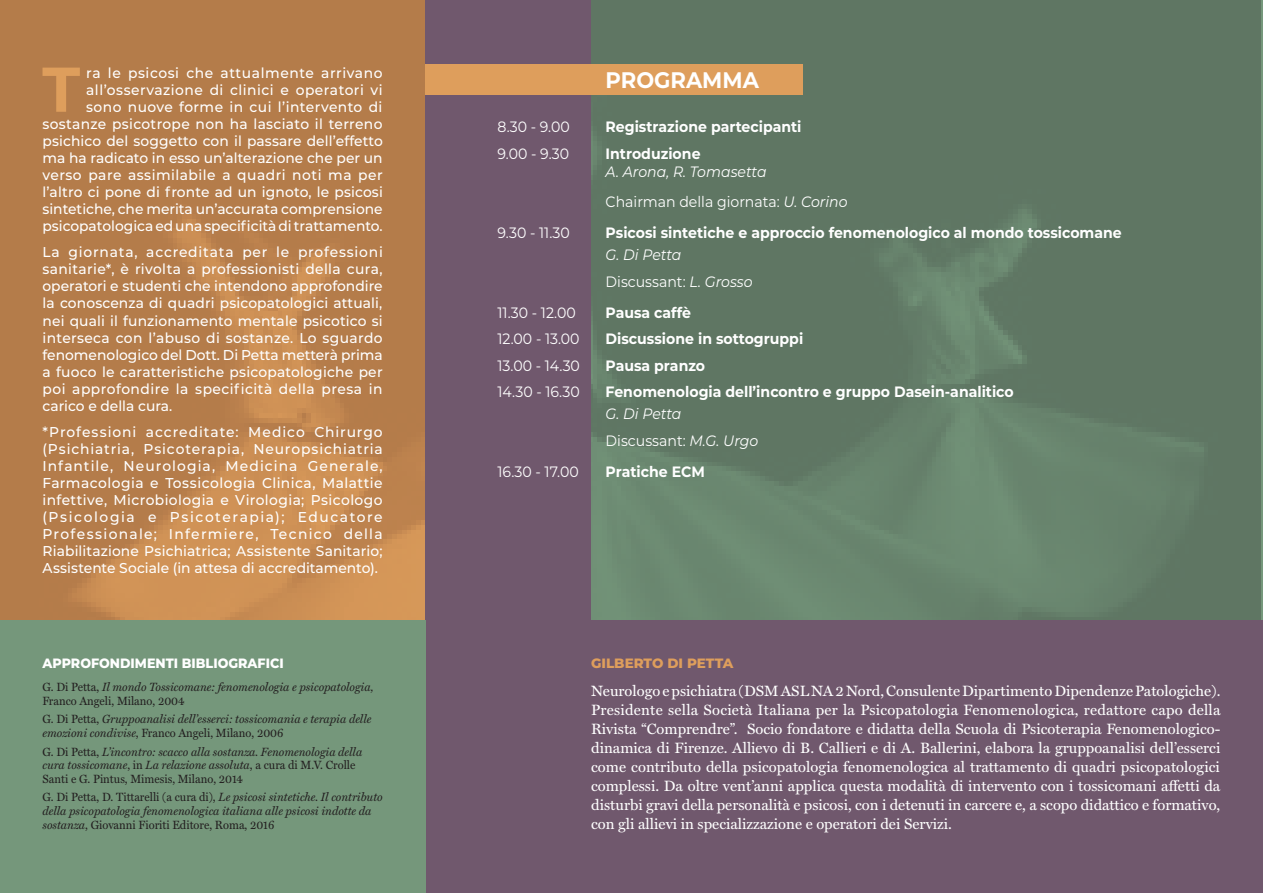
<style>
.page{position:relative;width:1263px;height:893px;background:#fff}
.page>*{position:absolute;margin:0;border:0;box-sizing:border-box;transform-origin:0 0}
.t1{font:700 63.15px "Montserrat";color:#de9e5c}
.t2{font:700 22.5px "Montserrat";color:#fff;scale:.94 1}
.t3{font:15px/19px "Miller Text";color:#fff;text-align:justify}
.t4{font:700 15px "Montserrat";color:#fff;scale:.94 1}
.t5{font:italic 15px/26.5px "Montserrat";color:#fff;scale:.94 1}
.t6{font:15px "Montserrat";color:#fff;scale:.94 1}
.t7{font:500 14.25px/17.1px "Montserrat";letter-spacing:.01em;color:#fff;text-align:justify}
.t8{font:800 13.5px "Montserrat";color:#fff;scale:.94 1}
.t9{font:800 13.5px "Montserrat";color:#de9e5c}
.t10{font:italic 12px/14px "Miller Text";color:#231f20;scale:.94 1}
.s1{font-style:normal}
</style>
<div class="page">
<img style="left:0;top:0;width:1260px;height:621px">
<div style="left:425px;top:621px;width:838px;height:272px;background:#70586d"></div>
<div style="left:425px;top:0;width:166px;height:893px;background:#70586d"></div>
<div style="left:425px;top:64px;width:378px;height:30px;background:#de9e5c"></div>
<div style="left:0;top:621px;width:425px;height:272px;background:#75977b"></div>
<p class="t7" style="left:43px;top:63px;width:342px;text-align:right">ra le psicosi che attualmente arrivano all’osservazione di clinici e operatori vi<br>sono nuove forme in cui l’intervento di sostanze psicotrope non ha lasciato il terreno psichico del soggetto con il passare dell’effetto ma ha radicato in esso un’alterazione che per un verso pare assimilabile a quadri noti ma per l’altro ci pone di fronte ad un ignoto, le psicosi sintetiche, che merita un’accurata comprensione psicopatologica ed una specificità di trattamento.</p>
<p class="t7" style="left:43px;top:243px;width:342px">La giornata, accreditata per le professioni sanitarie*, è rivolta a professionisti della cura, operatori e studenti che intendono approfondire la conoscenza di quadri psicopatologici attuali, nei quali il funzionamento mentale psicotico si interseca con l’abuso di sostanze. Lo sguardo fenomenologico del Dott. Di Petta metterà prima a fuoco le caratteristiche psicopatologiche per poi approfondire la specificità della presa in carico e della cura.</p>
<p class="t7" style="left:43px;top:422px;width:342px">*Professioni accreditate: Medico Chirurgo (Psichiatria, Psicoterapia, Neuropsichiatria Infantile, Neurologia, Medicina Generale, Farmacologia e Tossicologia Clinica, Malattie infettive, Microbiologia e Virologia; Psicologo (Psicologia e Psicoterapia); Educatore Professionale; Infermiere, Tecnico della Riabilitazione Psichiatrica; Assistente Sanitario; Assistente Sociale (in attesa di accreditamento).</p>
<h1 class="t1" style="left:42px;top:44px;width:39px">T</h1>
<p class="t8" style="left:43px;top:653px;width:258px">APPROFONDIMENTI BIBLIOGRAFICI</p>
<p class="t10" style="left:43px;top:681px;width:354px"><span class="s1">G. Di Petta,</span> Il mondo Tossicomane: fenomenologia e psicopatologia,<br><span class="s1">Franco Angeli, Milano, 2004</span></p>
<p class="t10" style="left:43px;top:713px;width:351px"><span class="s1">G. Di Petta,</span> Gruppoanalisi dell’esserci: tossicomania e terapia delle emozioni condivise<span class="s1">, Franco Angeli, Milano, 2006</span></p>
<p class="t10" style="left:43px;top:745px;width:342px"><span class="s1">G. Di Petta,</span> L’incontro: scacco alla sostanza. Fenomenologia della cura tossicomane<span class="s1">, in</span> La relazione assoluta<span class="s1">, a cura di M.V. Crolle<br>Santi e G. Pintus, Mimesis, Milano, 2014</span></p>
<p class="t10" style="left:43px;top:791px;width:363px"><span class="s1">G. Di Petta, D. Tittarelli (a cura di),</span> Le psicosi sintetiche. Il contributo della psicopatologia fenomenologica italiana alle psicosi indotte da sostanza<span class="s1">, Giovanni Fioriti Editore, Roma, 2016</span></p>
<h2 class="t2" style="left:605px;top:63px;width:165px">PROGRAMMA</h2>
<p class="t6" style="left:497px;top:117px;width:78px">8.30 - 9.00</p>
<p class="t4" style="left:605px;top:116px;width:210px">Registrazione partecipanti</p>
<p class="t6" style="left:497px;top:143px;width:78px">9.00 - 9.30</p>
<p class="t4" style="left:605px;top:143px;width:103px">Introduzione</p>
<p class="t5" style="left:605px;top:155px;width:259px;line-height:30.8px">A. Arona, R. Tomasetta<br><span class="s1">Chairman della giornata:</span> U. Corino</p>
<p class="t6" style="left:497px;top:223px;width:78px">9.30 - 11.30</p>
<p class="t4" style="left:605px;top:222px;width:551px">Psicosi sintetiche e approccio fenomenologico al mondo tossicomane</p>
<p class="t5" style="left:605px;top:241px;width:158px">G. Di Petta<br><span class="s1">Discussant:</span> L. Grosso</p>
<p class="t6" style="left:497px;top:302px;width:85px">11.30 - 12.00</p>
<p class="t4" style="left:606px;top:302px;width:92px">Pausa caffè</p>
<p class="t6" style="left:497px;top:329px;width:89px">12.00 - 13.00</p>
<p class="t4" style="left:606px;top:328px;width:212px">Discussione in sottogruppi</p>
<p class="t6" style="left:497px;top:355px;width:89px">13.00 - 14.30</p>
<p class="t4" style="left:606px;top:355px;width:107px">Pausa pranzo</p>
<p class="t6" style="left:497px;top:382px;width:89px">14.30 - 16.30</p>
<p class="t4" style="left:606px;top:381px;width:436px">Fenomenologia dell’incontro e gruppo Dasein-analitico</p>
<p class="t5" style="left:606px;top:400px;width:164px">G. Di Petta<br><span class="s1">Discussant:</span> M.G. Urgo</p>
<p class="t6" style="left:498px;top:461px;width:88px">16.30 - 17.00</p>
<p class="t4" style="left:606px;top:461px;width:107px">Pratiche ECM</p>
<p class="t9" style="left:591px;top:653px;width:144px">GILBERTO DI PETTA</p>
<p class="t3" style="left:591px;top:681px;width:631px">Neurologo e psichiatra (DSM ASL NA 2 Nord, Consulente Dipartimento Dipendenze Patologiche).<br>Presidente sella Società Italiana per la Psicopatologia Fenomenologica, redattore capo della Rivista “Comprendre”. Socio fondatore e didatta della Scuola di Psicoterapia Fenomenologico&shy;dinamica di Firenze. Allievo di B. Callieri e di A. Ballerini, elabora la gruppoanalisi dell’esserci come contributo della psicopatologia fenomenologica al trattamento di quadri psicopatologici complessi. Da oltre vent’anni applica questa modalità di intervento con i tossicomani affetti da disturbi gravi della personalità e psicosi, con i detenuti in carcere e, a scopo didattico e formativo, con gli allievi in specializzazione e operatori dei Servizi.</p>
</div>
